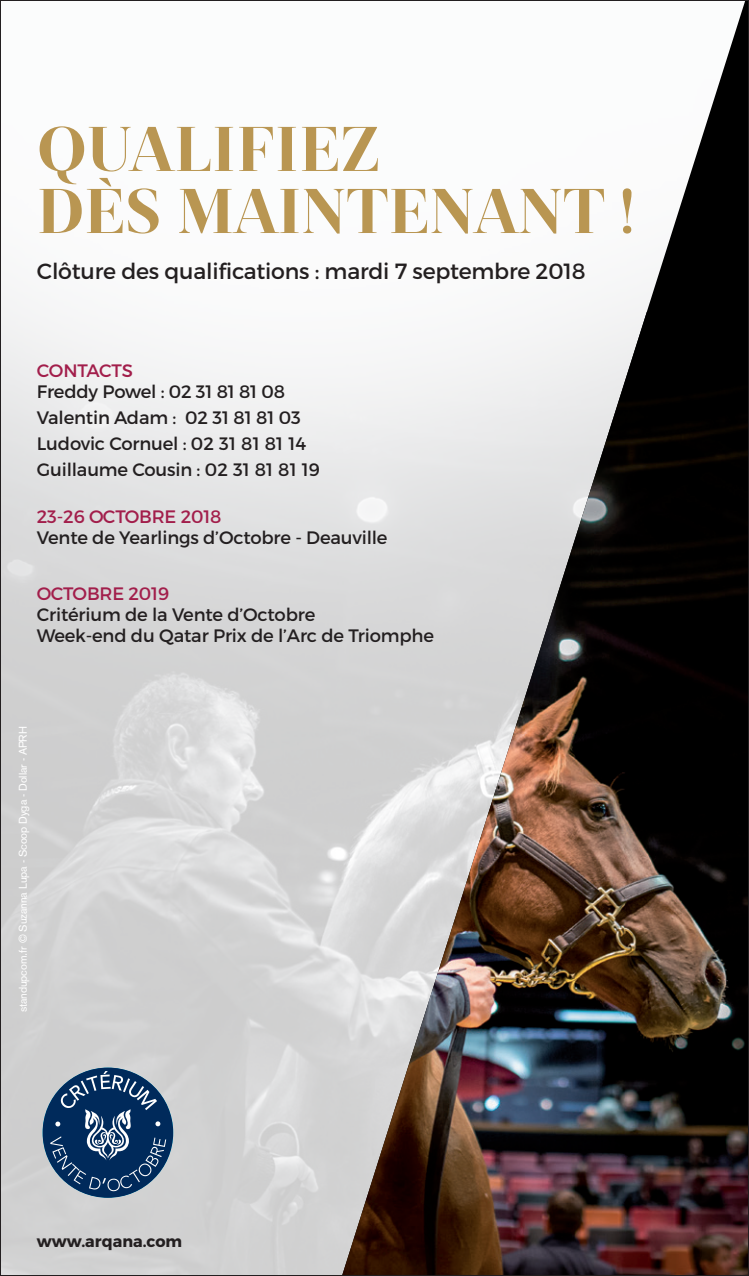
<style>
.page{position:relative;width:749px;height:1276px;background:#fff}
.page>*{position:absolute;margin:0;border:0;box-sizing:border-box;transform-origin:0 0}
.t1{font:900 68px/62px "Revista";color:#b99652}
.t2{font:22px "Montserrat";letter-spacing:-.01em;color:#231f20}
.t3{font:18px/26px "Montserrat";letter-spacing:-.01em;color:#231f20}
.t4{font:18px "Montserrat";letter-spacing:-.01em;color:#a21e4b}
.t5{font:700 16px "Montserrat";color:#231f20}
.t6{font:11px "Akzidenz Grotesk";letter-spacing:-.01em;color:#fff}
</style>
<div class="page">
<img style="left:2px;top:293px;width:340px;height:981px">
<svg style="left:598px;top:2px;width:148px;height:310px"></svg>
<img style="left:342px;top:312px;width:404px;height:962px">
<div style="left:43px;top:1067px;width:130px;height:130px;background:#002a5b;border-radius:50%"></div>
<svg style="left:50px;top:1071px;width:116px;height:120px"></svg>
<h1 class="t1" style="left:37px;top:121px;width:599px">QUALIFIEZ<br>DÈS MAINTENANT !</h1>
<p class="t2" style="left:37px;top:258px;width:550px">Clôture des qualifications : mardi 7 septembre 2018</p>
<p class="t4" style="left:37px;top:360px;width:98px">CONTACTS</p>
<p class="t3" style="left:37px;top:379px;width:284px">Freddy Powel : 02 31 81 81 08<br>Valentin Adam : 02 31 81 81 03<br>Ludovic Cornuel : 02 31 81 81 14<br>Guillaume Cousin : 02 31 81 81 19</p>
<p class="t4" style="left:37px;top:506px;width:186px">23-26 OCTOBRE 2018</p>
<p class="t3" style="left:37px;top:525px;width:352px">Vente de Yearlings d’Octobre - Deauville</p>
<p class="t4" style="left:37px;top:583px;width:134px">OCTOBRE 2019</p>
<p class="t3" style="left:37px;top:604px;width:398px;line-height:21px">Critérium de la Vente d’Octobre<br>Week-end du Qatar Prix de l’Arc de Triomphe</p>
<p class="t6" style="left:17px;top:1012px;width:287px;rotate:-90deg">standupcom.fr © Suzanna Lupa - Scoop Dyga - Dollar - APRH</p>
<p class="t5" style="left:37px;top:1231px;width:147px">www.arqana.com</p>
</div>
